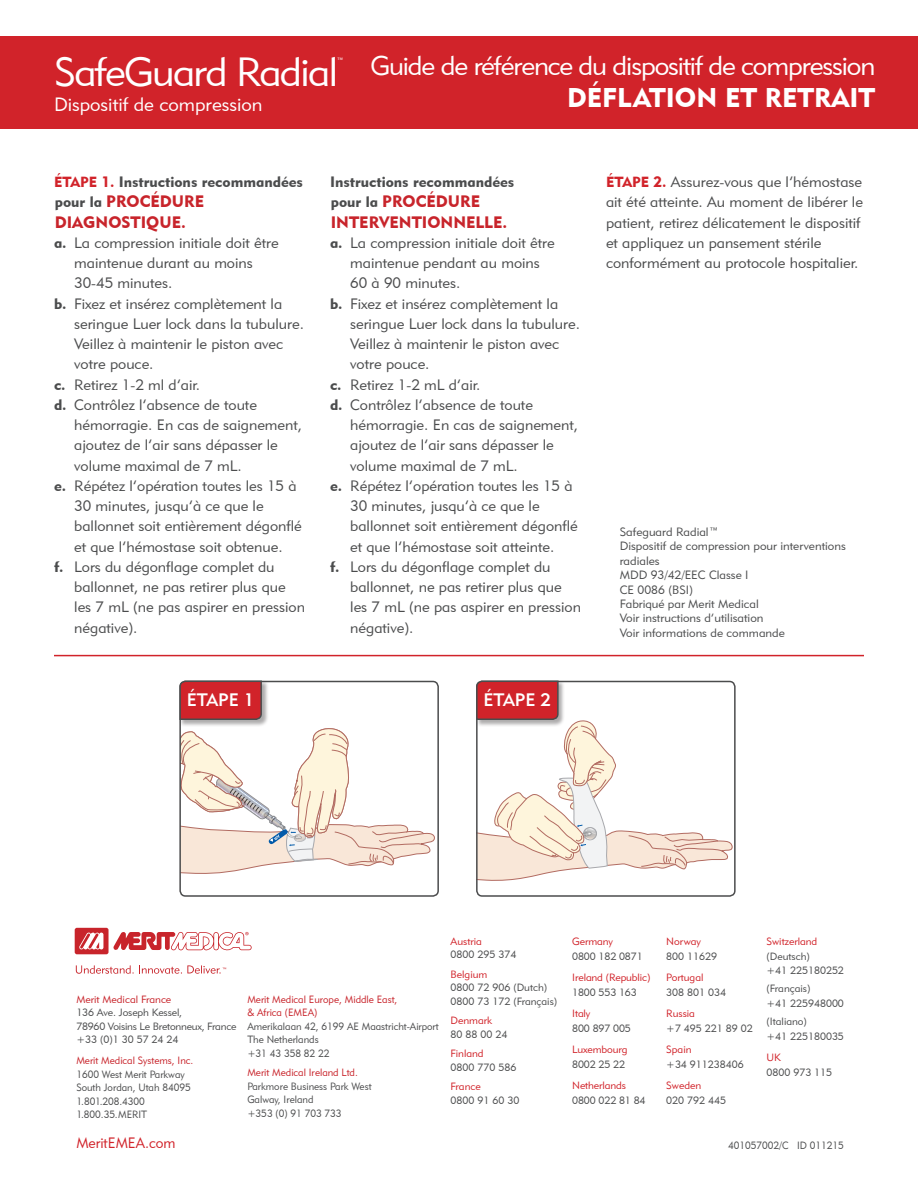
<style>
.page{position:relative;width:918px;height:1188px;background:#fff}
.page>*{position:absolute;margin:0;border:0;box-sizing:border-box;transform-origin:0 0}
.t1{font:40.65px "Geometric 415 BT Lite A";letter-spacing:-.04em;color:#fff}
.t2{font:27px "Geometric 415 BT Lite A";letter-spacing:-.04em;color:#fff}
.t3{font:27px "Geometric 415 BT Black A";color:#fff}
.t4{font:19.2px "Geometric 415 BT Lite A";color:#fff}
.t5{font:18px "Geometric 415 BT Medium A";color:#fff}
.t6{font:16.5px/20.2px "Geometric 415 BT Black A";color:#c8242b}
.t7{font:15px/20.2px "Geometric 415 BT Lite A";color:#4b4c4d}
.t8{font:15px "Geometric 415 BT Black A";color:#4b4c4d}
.t9{font:15px "Geometric 415 BT Lite A";color:#d1232a;scale:.95 1}
.t10{font:12px/14.4px "Geometric 415 BT Lite A";color:#4b4c4d}
.t11{font:10.5px/15px "Geometric 415 BT Lite A";color:#4b4c4d}
.t12{font:10.5px/13.5px "Geometric 415 BT Lite A";color:#4b4c4d;scale:.95 1}
.t13{font:10.5px/13.5px "Geometric 415 BT Lite A";color:#c8242b;scale:.95 1}
.t14{font:10.5px/15px "Geometric 415 BT Lite A";letter-spacing:-.01em;color:#d1232a}
.t15{font:10.5px/13.5px "Geometric 415 BT Lite A";letter-spacing:-.02em;color:#4b4c4d}
.t16{font:10.5px "Geometric 415 BT Lite A";color:#c8242b}
.t17{font:9px "Geometric 415 BT Lite A";color:#fff}
.s1{font-size:14.7px;color:#d1232a}
.s2{color:#d1232a}
.s3{font-size:15px;color:#4b4c4d}
.s4{font-family:"Geometric 415 BT Black A"}
.s5{font-family:"Geometric 415 BT Black A";font-size:14.7px;color:#d1232a}
.s6{font-family:"Geometric 415 BT Black A";color:#d1232a}
.s7{color:#4b4c4d}
</style>
<div class="page">
<div style="left:0;top:36px;width:918px;height:93px;background:#d1232a"></div>
<svg style="left:76px;top:965px;width:150px;height:9px"></svg>
<svg style="left:75px;top:928px;width:177px;height:26px"></svg>
<svg style="left:182px;top:728px;width:253px;height:146px"></svg>
<div style="left:179px;top:681px;width:260px;height:216px;border:2px solid #4b4c4d;border-radius:5px"></div>
<div style="left:476px;top:681px;width:260px;height:216px;border:2px solid #4b4c4d;border-radius:5px"></div>
<div style="left:179px;top:680px;width:89px;height:47px;background:#231f20;opacity:.37"></div>
<svg style="left:179px;top:680px;width:84px;height:41px;background:#c12f35"></svg>
<svg style="left:476px;top:680px;width:257px;height:203px"></svg>
<hr style="left:54px;top:655px;width:810px;height:1px;background:#d1232a">
<p class="t1" style="left:54px;top:47px;width:286px">SafeGuard Radial</p>
<p class="t17" style="left:336px;top:56px;width:9px">™</p>
<p class="t4" style="left:54px;top:92px;width:210px">Dispositif de compression</p>
<p class="t2" style="left:370px;top:49px;width:506px">Guide de référence du dispositif de compression</p>
<p class="t3" style="left:567px;top:81px;width:310px">DÉFLATION ET RETRAIT</p>
<p class="t8" style="left:54px;top:173px;width:250px"><span class="s1">ÉTAPE</span> <span class="s2">1.</span> Instructions recommandées</p>
<p class="t6" style="left:55px;top:191px;width:151px"><span class="s3">pour la</span> PROCÉDURE<br>DIAGNOSTIQUE.</p>
<p class="t7" style="left:74px;top:232px;width:206px;text-indent:-20px"><span class="s4">a.</span> La compression initiale doit être maintenue durant au moins<br>30-45 minutes.</p>
<p class="t7" style="left:74px;top:293px;width:231px;text-indent:-20px"><span class="s4">b.</span> Fixez et insérez complètement la seringue Luer lock dans la tubulure.<br>Veillez à maintenir le piston avec votre pouce.</p>
<p class="t7" style="left:54px;top:374px;width:148px"><span class="s4">c.</span> Retirez 1-2 ml d’air.</p>
<p class="t7" style="left:74px;top:394px;width:229px;text-indent:-20px"><span class="s4">d.</span> Contrôlez l’absence de toute hémorragie. En cas de saignement, ajoutez de l’air sans dépasser le volume maximal de 7 mL.</p>
<p class="t7" style="left:74px;top:475px;width:229px;text-indent:-20px"><span class="s4">e.</span> Répétez l’opération toutes les 15 à 30 minutes, jusqu’à ce que le ballonnet soit entièrement dégonflé et que l’hémostase soit obtenue.</p>
<p class="t7" style="left:74px;top:556px;width:232px;text-indent:-20px"><span class="s4">f.</span> Lors du dégonflage complet du ballonnet, ne pas retirer plus que les 7 mL (ne pas aspirer en pression négative).</p>
<p class="t8" style="left:330px;top:173px;width:186px">Instructions recommandées</p>
<p class="t6" style="left:331px;top:191px;width:178px"><span class="s3">pour la</span> PROCÉDURE<br>INTERVENTIONNELLE.</p>
<p class="t7" style="left:350px;top:232px;width:206px;text-indent:-20px"><span class="s4">a.</span> La compression initiale doit être maintenue pendant au moins<br>60 à 90 minutes.</p>
<p class="t7" style="left:350px;top:293px;width:231px;text-indent:-20px"><span class="s4">b.</span> Fixez et insérez complètement la seringue Luer lock dans la tubulure.<br>Veillez à maintenir le piston avec votre pouce.</p>
<p class="t7" style="left:330px;top:374px;width:152px"><span class="s4">c.</span> Retirez 1-2 mL d’air.</p>
<p class="t7" style="left:350px;top:394px;width:229px;text-indent:-20px"><span class="s4">d.</span> Contrôlez l’absence de toute hémorragie. En cas de saignement, ajoutez de l’air sans dépasser le volume maximal de 7 mL.</p>
<p class="t7" style="left:350px;top:475px;width:229px;text-indent:-20px"><span class="s4">e.</span> Répétez l’opération toutes les 15 à 30 minutes, jusqu’à ce que le ballonnet soit entièrement dégonflé et que l’hémostase soit atteinte.</p>
<p class="t7" style="left:350px;top:556px;width:232px;text-indent:-20px"><span class="s4">f.</span> Lors du dégonflage complet du ballonnet, ne pas retirer plus que les 7 mL (ne pas aspirer en pression négative).</p>
<p class="t5" style="left:187px;top:689px;width:69px">ÉTAPE 1</p>
<p class="t5" style="left:483px;top:689px;width:69px">ÉTAPE 2</p>
<p class="t7" style="left:606px;top:171px;width:258px"><span class="s5">ÉTAPE</span> <span class="s6">2.</span> Assurez-vous que l’hémostase ait été atteinte. Au moment de libérer le patient, retirez délicatement le dispositif et appliquez un pansement stérile conformément au protocole hospitalier.</p>
<p class="t10" style="left:620px;top:524px;width:100px">Safeguard Radial™</p>
<p class="t10" style="left:620px;top:539px;width:228px">Dispositif de compression pour interventions radiales</p>
<p class="t10" style="left:620px;top:568px;width:130px">MDD 93/42/EEC Classe I</p>
<p class="t10" style="left:620px;top:582px;width:75px">CE 0086 (BSI)</p>
<p class="t10" style="left:620px;top:596px;width:141px">Fabriqué par Merit Medical</p>
<p class="t10" style="left:620px;top:611px;width:145px">Voir instructions d’utilisation</p>
<p class="t10" style="left:620px;top:625px;width:167px">Voir informations de commande</p>
<p class="t16" style="left:76px;top:993px;width:96px">Merit Medical France</p>
<p class="t15" style="left:76px;top:1006px;width:162px">136 Ave. Joseph Kessel,<br>78960 Voisins Le Bretonneux, France</p>
<p class="t11" style="left:76px;top:1032px;width:104px">+33 (0)1 30 57 24 24</p>
<p class="t13" style="left:76px;top:1054px;width:125px">Merit Medical Systems, Inc.</p>
<p class="t12" style="left:76px;top:1067px;width:116px">1600 West Merit Parkway</p>
<p class="t12" style="left:76px;top:1081px;width:122px">South Jordan, Utah 84095</p>
<p class="t12" style="left:76px;top:1094px;width:74px">1.801.208.4300</p>
<p class="t12" style="left:76px;top:1108px;width:76px">1.800.35.MERIT</p>
<p class="t9" style="left:76px;top:1134px;width:106px">MeritEMEA.com</p>
<p class="t13" style="left:247px;top:992px;width:160px">Merit Medical Europe, Middle East, &amp; Africa (EMEA)</p>
<p class="t12" style="left:247px;top:1019px;width:203px">Amerikalaan 42, 6199 AE Maastricht-Airport<br>The Netherlands</p>
<p class="t12" style="left:247px;top:1046px;width:88px">+31 43 358 82 22</p>
<p class="t13" style="left:247px;top:1066px;width:118px">Merit Medical Ireland Ltd.</p>
<p class="t12" style="left:247px;top:1079px;width:132px">Parkmore Business Park West</p>
<p class="t12" style="left:247px;top:1093px;width:71px">Galway, Ireland</p>
<p class="t12" style="left:247px;top:1106px;width:101px">+353 (0) 91 703 733</p>
<p class="t11" style="left:451px;top:934px;width:67px;line-height:13.5px"><span class="s2">Austria<br></span>0800 295 374</p>
<p class="t11" style="left:451px;top:967px;width:108px;line-height:13.5px"><span class="s2">Belgium<br></span>0800 72 906 (Dutch)<br>0800 73 172 (Français)</p>
<p class="t11" style="left:451px;top:1014px;width:58px;line-height:13.5px"><span class="s2">Denmark<br></span>80 88 00 24</p>
<p class="t11" style="left:451px;top:1047px;width:67px;line-height:13.5px"><span class="s2">Finland<br></span>0800 770 586</p>
<p class="t11" style="left:451px;top:1080px;width:70px;line-height:13.5px"><span class="s2">France<br></span>0800 91 60 30</p>
<p class="t11" style="left:572px;top:933px;width:72px"><span class="s2">Germany<br></span>0800 182 0871</p>
<p class="t14" style="left:572px;top:969px;width:80px">Ireland (Republic)<br><span class="s7">1800 553 163</span></p>
<p class="t11" style="left:572px;top:1005px;width:60px"><span class="s2">Italy<br></span>800 897 005</p>
<p class="t14" style="left:572px;top:1041px;width:57px">Luxembourg<br><span class="s7">8002 25 22</span></p>
<p class="t14" style="left:572px;top:1077px;width:75px">Netherlands<br><span class="s7">0800 022 81 84</span></p>
<p class="t11" style="left:666px;top:933px;width:52px"><span class="s2">Norway<br></span>800 11629</p>
<p class="t11" style="left:666px;top:969px;width:61px"><span class="s2">Portugal<br></span>308 801 034</p>
<p class="t11" style="left:666px;top:1005px;width:88px"><span class="s2">Russia<br></span>+7 495 221 89 02</p>
<p class="t11" style="left:666px;top:1041px;width:79px"><span class="s2">Spain<br></span>+34 911238406</p>
<p class="t11" style="left:666px;top:1077px;width:61px"><span class="s2">Sweden<br></span>020 792 445</p>
<p class="t14" style="left:766px;top:933px;width:52px">Switzerland <span class="s7">(Deutsch)</span></p>
<p class="t11" style="left:766px;top:963px;width:79px">+41 225180252</p>
<p class="t11" style="left:766px;top:981px;width:79px">(Français)<br>+41 225948000</p>
<p class="t11" style="left:766px;top:1014px;width:42px">(Italiano)</p>
<p class="t11" style="left:766px;top:1028px;width:79px">+41 225180035</p>
<p class="t11" style="left:766px;top:1049px;width:67px"><span class="s2">UK<br></span>0800 973 115</p>
<p class="t12" style="left:728px;top:1139px;width:123px">401057002/C ID 011215</p>
</div>
